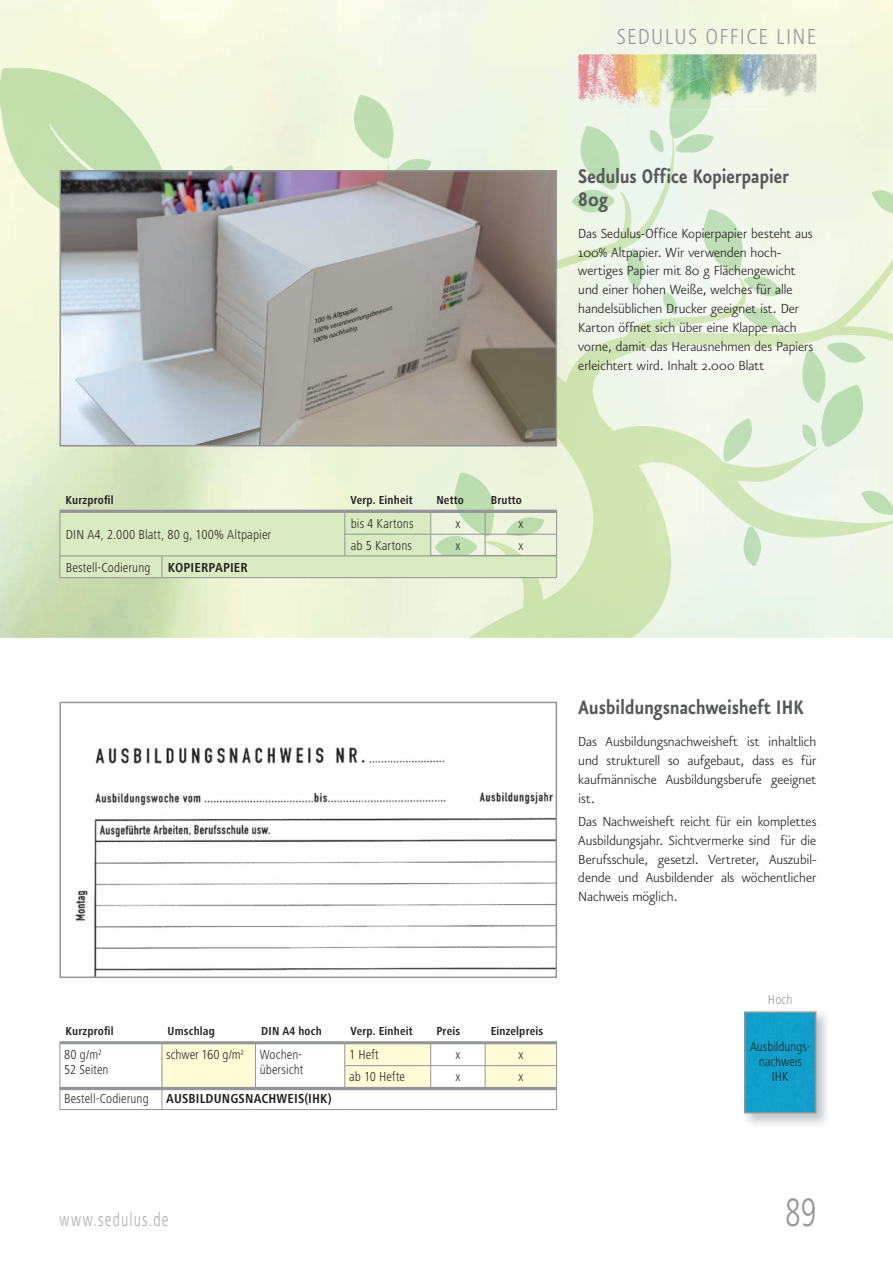
<style>
.page{position:relative;width:893px;height:1263px;background:#fff}
.page>*{position:absolute;margin:0;border:0;box-sizing:border-box;transform-origin:0 0}
.t1{font:300 condensed 41.1px "Frutiger Next LTW1 G";color:#939598;scale:.83 1}
.t2{font:700 23.4px/23.4px "Eureka Sans";letter-spacing:-.01em;color:#57585a;scale:.83 1}
.t3{font:300 condensed 22.5px "Frutiger Next LTW1 G";color:#939598}
.t4{font:300 condensed 19.8px "Frutiger Next LTW1 G";letter-spacing:.065em;color:#a8a9ad;scale:.83 1}
.t5{font:300 15.75px/18.9px "Eureka Sans";letter-spacing:-.005em;color:#231f20;text-align:justify}
.t6{font:300 condensed 13.5px/15px "Frutiger Next LTW1 G";letter-spacing:.005em;color:#231f20}
.t7{font:700 condensed 13.5px "Frutiger Next LTW1 G";letter-spacing:.01em;color:#231f20}
.t8{font:300 condensed 13.5px "Frutiger Next LTW1 G";color:#939598}
.t9{font:700 condensed 12px "Frutiger Next LTW1 G";letter-spacing:.015em;color:#231f20}
</style>
<div class="page">
<img style="left:578px;top:54px;width:238px;height:56px">
<img style="left:1px;top:68px;width:178px;height:157px">
<img style="left:711px;top:76px;width:1px;height:30px">
<img style="left:339px;top:164px;width:51px;height:6px">
<img style="left:641px;top:123px;width:51px;height:508px">
<img style="left:591px;top:192px;width:51px;height:446px">
<img style="left:557px;top:250px;width:34px;height:28px">
<img style="left:691px;top:276px;width:51px;height:70px">
<img style="left:842px;top:259px;width:51px;height:83px">
<img style="left:742px;top:279px;width:101px;height:68px">
<img style="left:540px;top:349px;width:51px;height:289px">
<img style="left:691px;top:437px;width:152px;height:98px">
<img style="left:842px;top:521px;width:51px;height:14px">
<img style="left:469px;top:578px;width:72px;height:60px">
<img style="left:777px;top:535px;width:66px;height:3px">
<img style="left:453px;top:472px;width:41px;height:38px">
<img style="left:702px;top:209px;width:41px;height:64px">
<img style="left:352px;top:95px;width:42px;height:63px">
<img style="left:821px;top:385px;width:45px;height:62px">
<img style="left:580px;top:126px;width:40px;height:64px">
<img style="left:802px;top:350px;width:26px;height:53px">
<img style="left:206px;top:165px;width:29px;height:5px">
<img style="left:722px;top:418px;width:30px;height:44px">
<img style="left:572px;top:190px;width:43px;height:22px">
<img style="left:626px;top:249px;width:20px;height:39px">
<img style="left:675px;top:134px;width:39px;height:19px">
<img style="left:872px;top:190px;width:21px;height:24px">
<img style="left:742px;top:308px;width:39px;height:21px">
<img style="left:743px;top:526px;width:18px;height:40px">
<img style="left:861px;top:491px;width:32px;height:24px">
<img style="left:826px;top:342px;width:40px;height:21px">
<img style="left:743px;top:276px;width:40px;height:20px">
<img style="left:392px;top:159px;width:39px;height:11px">
<img style="left:648px;top:130px;width:16px;height:22px">
<img style="left:802px;top:424px;width:14px;height:23px">
<img style="left:663px;top:292px;width:14px;height:23px">
<img style="left:669px;top:110px;width:40px;height:28px">
<img style="left:670px;top:76px;width:41px;height:34px">
<img style="left:0;top:0;width:1px;height:638px">
<hr style="left:60px;top:510px;width:102px;height:3px;background:#939598">
<hr style="left:162px;top:510px;width:93px;height:3px;background:#939598">
<hr style="left:255px;top:510px;width:89px;height:3px;background:#939598">
<hr style="left:344px;top:510px;width:86px;height:3px;background:#939598">
<hr style="left:430px;top:510px;width:55px;height:3px;background:#939598">
<hr style="left:485px;top:510px;width:72px;height:3px;background:#939598">
<svg style="left:60px;top:512px;width:497px;height:66px;background:#d6e5c0"></svg>
<img style="left:63px;top:173px;width:491px;height:270px">
<div style="left:60px;top:170px;width:497px;height:276px;border:2px solid #939598"></div>
<img style="left:744px;top:1011px;width:83px;height:113px">
<div style="left:747px;top:1014px;width:66px;height:96px;background:#119fcb"></div>
<div style="left:744px;top:1011px;width:72px;height:102px;border:2px solid #939598"></div>
<img style="left:75px;top:746px;width:479px;height:229px">
<div style="left:60px;top:702px;width:497px;height:276px;border:2px solid #939598"></div>
<div style="left:344px;top:1041px;width:87px;height:46px;background:#fffbd6"></div>
<div style="left:162px;top:1042px;width:93px;height:47px;background:#fffbd6"></div>
<div style="left:486px;top:1042px;width:71px;height:47px;background:#fffbd6"></div>
<hr style="left:345px;top:1065px;width:86px;height:1px;background:#939598">
<hr style="left:431px;top:1065px;width:54px;height:1px;background:#939598">
<hr style="left:485px;top:1065px;width:72px;height:1px;background:#939598">
<svg style="left:485px;top:1044px;width:1px;height:43px"></svg>
<svg style="left:60px;top:1044px;width:1px;height:65px"></svg>
<svg style="left:556px;top:1044px;width:1px;height:65px"></svg>
<hr style="left:60px;top:1109px;width:102px;height:1px;background:#939598">
<svg style="left:345px;top:1044px;width:1px;height:43px"></svg>
<svg style="left:430px;top:1044px;width:1px;height:43px"></svg>
<svg style="left:255px;top:1044px;width:1px;height:43px"></svg>
<svg style="left:162px;top:1044px;width:1px;height:65px"></svg>
<hr style="left:162px;top:1109px;width:93px;height:1px;background:#939598">
<hr style="left:255px;top:1109px;width:90px;height:1px;background:#939598">
<hr style="left:345px;top:1109px;width:86px;height:1px;background:#939598">
<hr style="left:431px;top:1109px;width:54px;height:1px;background:#939598">
<hr style="left:485px;top:1109px;width:72px;height:1px;background:#939598">
<hr style="left:60px;top:1041px;width:102px;height:3px;background:#939598">
<hr style="left:162px;top:1041px;width:93px;height:3px;background:#939598">
<hr style="left:255px;top:1041px;width:89px;height:3px;background:#939598">
<hr style="left:344px;top:1041px;width:86px;height:3px;background:#939598">
<hr style="left:430px;top:1041px;width:55px;height:3px;background:#939598">
<hr style="left:485px;top:1041px;width:72px;height:3px;background:#939598">
<hr style="left:60px;top:1087px;width:497px;height:3px;background:#939598">
<h3 class="t3" style="left:617px;top:23px;width:201px">SEDULUS OFFICE LINE</h3>
<h2 class="t2" style="left:578px;top:165px;width:255px">Sedulus Office Kopierpapier<br>80g</h2>
<p class="t5" style="left:578px;top:224px;width:237px;text-align:left">Das Sedulus-Office Kopierpapier besteht aus 100% Altpapier. Wir verwenden hoch&shy;wertiges Papier mit 80 g Flächengewicht und einer hohen Weiße, welches für alle handelsüblichen Drucker geeignet ist. Der Karton öffnet sich über eine Klappe nach vorne, damit das Herausnehmen des Papiers erleichtert wird. Inhalt 2.000 Blatt</p>
<p class="t9" style="left:66px;top:493px;width:50px">Kurzprofil</p>
<p class="t9" style="left:350px;top:493px;width:64px">Verp. Einheit</p>
<p class="t9" style="left:436px;top:493px;width:29px">Netto</p>
<p class="t9" style="left:491px;top:493px;width:33px">Brutto</p>
<p class="t6" style="left:66px;top:527px;width:207px">DIN A4, 2.000 Blatt, 80 g, 100% Altpapier</p>
<p class="t6" style="left:351px;top:516px;width:64px">bis 4 Kartons</p>
<p class="t6" style="left:455px;top:516px;width:7px">x</p>
<p class="t6" style="left:518px;top:516px;width:7px">x</p>
<p class="t6" style="left:351px;top:538px;width:63px">ab 5 Kartons</p>
<p class="t6" style="left:455px;top:538px;width:7px">x</p>
<p class="t6" style="left:518px;top:538px;width:7px">x</p>
<p class="t6" style="left:66px;top:560px;width:86px">Bestell-Codierung</p>
<p class="t7" style="left:168px;top:559px;width:81px">KOPIERPAPIER</p>
<h2 class="t2" style="left:578px;top:696px;width:273px">Ausbildungsnachweisheft IHK</h2>
<p class="t5" style="left:578px;top:733px;width:240px">Das Ausbildungsnachweisheft ist inhaltlich und strukturell so aufgebaut, dass es für kaufmännische Ausbildungsberufe geeignet ist.</p>
<p class="t5" style="left:578px;top:812px;width:240px">Das Nachweisheft reicht für ein komplettes Ausbildungsjahr. Sichtvermerke sind für die Berufsschule, gesetzl. Vertreter, Auszubil&shy;dende und Ausbildender als wöchentlicher Nachweis möglich.</p>
<p class="t9" style="left:66px;top:1024px;width:50px">Kurzprofil</p>
<p class="t9" style="left:168px;top:1024px;width:49px">Umschlag</p>
<p class="t9" style="left:261px;top:1024px;width:62px">DIN A4 hoch</p>
<p class="t9" style="left:350px;top:1024px;width:64px">Verp. Einheit</p>
<p class="t9" style="left:436px;top:1024px;width:25px">Preis</p>
<p class="t9" style="left:491px;top:1024px;width:54px">Einzelpreis</p>
<p class="t6" style="left:64px;top:1047px;width:46px">80 g/m<sup>2<br></sup>52 Seiten</p>
<p class="t6" style="left:166px;top:1047px;width:139px;text-align:right">schwer 160 g/m<sup>2</sup> Wochen&shy;übersicht</p>
<p class="t6" style="left:349px;top:1047px;width:31px">1 Heft</p>
<p class="t6" style="left:455px;top:1047px;width:7px">x</p>
<p class="t6" style="left:518px;top:1047px;width:7px">x</p>
<p class="t6" style="left:349px;top:1069px;width:57px">ab 10 Hefte</p>
<p class="t6" style="left:455px;top:1069px;width:7px">x</p>
<p class="t6" style="left:518px;top:1069px;width:7px">x</p>
<p class="t6" style="left:64px;top:1091px;width:86px">Bestell-Codierung</p>
<p class="t7" style="left:166px;top:1091px;width:167px">AUSBILDUNGSNACHWEIS(IHK)</p>
<p class="t8" style="left:768px;top:992px;width:26px">Hoch</p>
<p class="t6" style="left:750px;top:1038px;width:62px;text-align:center">Ausbildungs&shy;nachweis<br>IHK</p>
<p class="t4" style="left:60px;top:1208px;width:133px">www.sedulus.de</p>
<h1 class="t1" style="left:785px;top:1189px;width:39px">89</h1>
</div>
